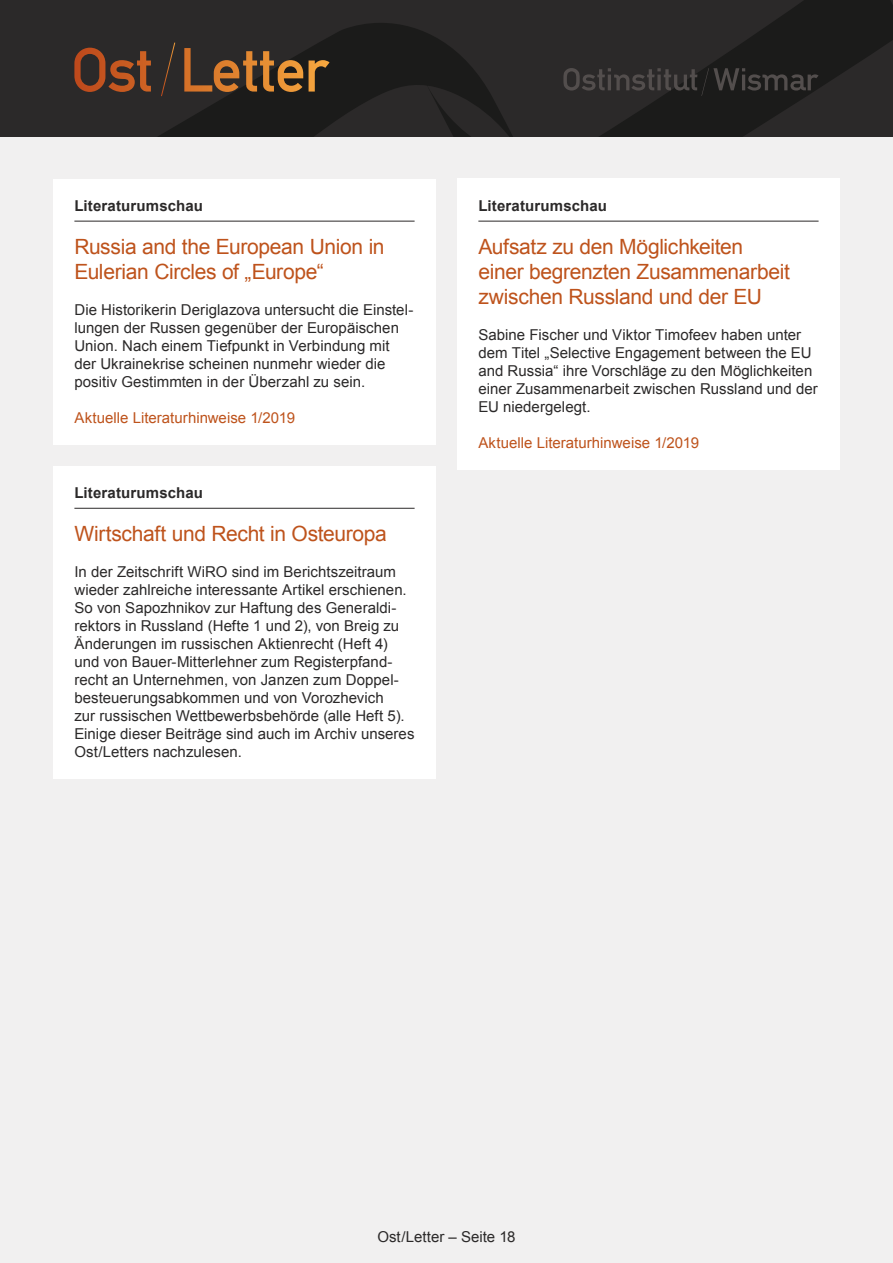
<style>
.page{position:relative;width:893px;height:1263px;background:#f1f0f0}
.page>*{position:absolute;margin:0;border:0;box-sizing:border-box;transform-origin:0 0}
.t1{font:21px/25.2px "Arial";letter-spacing:-.015em;color:#be531c}
.t2{font:15px/18px "Arial";letter-spacing:.005em;color:#2b2929}
.t3{font:15px "Arial";color:#be531c}
.t4{font:700 15px "Arial";letter-spacing:.01em;color:#2b2929}
</style>
<div class="page">
<svg style="left:0;top:0;width:893px;height:136px;fill:#2b2929"></svg>
<svg style="left:74px;top:43px;width:256px;height:53px"></svg>
<svg style="left:563px;top:68px;width:256px;height:28px"></svg>
<div style="left:457px;top:179px;width:383px;height:291px;background:#fff"></div>
<hr style="left:478px;top:221px;width:341px;height:1px;background:#2b2929">
<div style="left:53px;top:179px;width:383px;height:265px;background:#fff"></div>
<hr style="left:74px;top:221px;width:341px;height:1px;background:#2b2929">
<div style="left:53px;top:466px;width:383px;height:312px;background:#fff"></div>
<hr style="left:74px;top:508px;width:341px;height:1px;background:#2b2929">
<p class="t4" style="left:74px;top:195px;width:130px">Literaturumschau</p>
<h1 class="t1" style="left:74px;top:234px;width:312px">Russia and the European Union in<br>Eulerian Circles of „Europe“</h1>
<p class="t2" style="left:74px;top:301px;width:340px">Die Historikerin Deriglazova untersucht die Einstel&shy;lungen der Russen gegenüber der Europäischen Union. Nach einem Tiefpunkt in Verbindung mit der Ukrainekrise scheinen nunmehr wieder die positiv Gestimmten in der Überzahl zu sein.</p>
<p class="t3" style="left:74px;top:408px;width:222px">Aktuelle Literaturhinweise 1/2019</p>
<p class="t4" style="left:74px;top:483px;width:130px">Literaturumschau</p>
<h1 class="t1" style="left:74px;top:521px;width:314px">Wirtschaft und Recht in Osteuropa</h1>
<p class="t2" style="left:74px;top:563px;width:342px">In der Zeitschrift WiRO sind im Berichtszeitraum wieder zahlreiche interessante Artikel erschienen.<br>So von Sapozhnikov zur Haftung des Generaldi&shy;rektors in Russland (Hefte 1 und 2), von Breig zu Änderungen im russischen Aktienrecht (Heft 4) und von Bauer-Mitterlehner zum Registerpfand&shy;recht an Unternehmen, von Janzen zum Doppel&shy;besteuerungsabkommen und von Vorozhevich<br>zur russischen Wettbewerbsbehörde (alle Heft 5).<br>Einige dieser Beiträge sind auch im Archiv unseres Ost/Letters nachzulesen.</p>
<p class="t4" style="left:478px;top:195px;width:130px">Literaturumschau</p>
<h1 class="t1" style="left:478px;top:234px;width:313px">Aufsatz zu den Möglichkeiten einer begrenzten Zusammenarbeit zwischen Russland und der EU</h1>
<p class="t2" style="left:478px;top:326px;width:341px">Sabine Fischer und Viktor Timofeev haben unter dem Titel „Selective Engagement between the EU and Russia“ ihre Vorschläge zu den Möglichkeiten einer Zusammenarbeit zwischen Russland und der EU niedergelegt.</p>
<p class="t3" style="left:478px;top:433px;width:222px">Aktuelle Literaturhinweise 1/2019</p>
<p class="t2" style="left:377px;top:1227px;width:140px">Ost/Letter – Seite 18</p>
</div>
